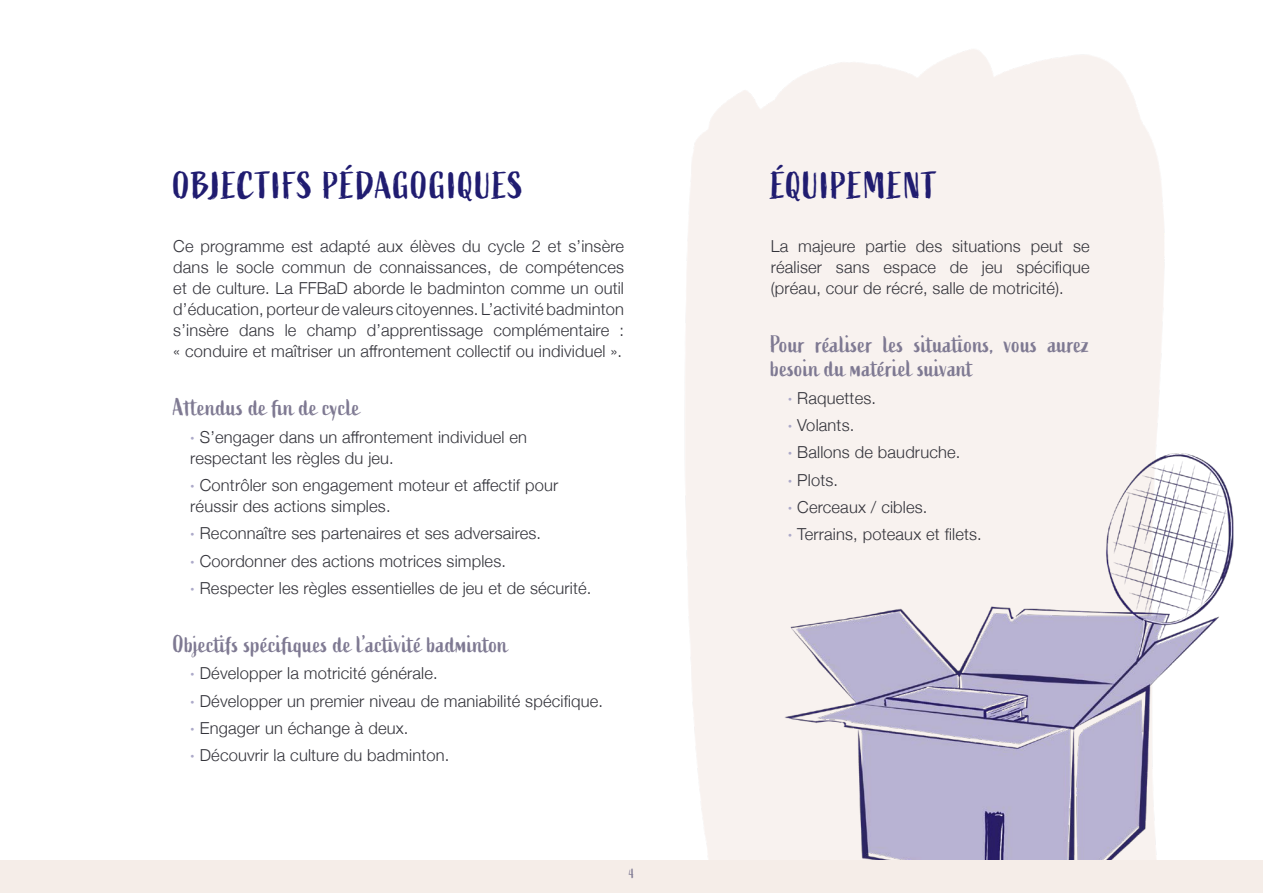
<style>
.page{position:relative;width:1263px;height:893px;background:#fff}
.page>*{position:absolute;margin:0;border:0;box-sizing:border-box;transform-origin:0 0}
.t1{font:37.5px "Active";letter-spacing:.03em;color:#201c70}
.Corps_de_consignes{font:24px/24px "Active";letter-spacing:.01em;color:#7e7992}
.LISTE_CONSIGNES_DEF{font:300 16.5px/21px "Helvetica Neue";letter-spacing:.01em;color:#34343b}
.Corps_de_consignes-2{font:300 16.5px/21px "Helvetica Neue";letter-spacing:.01em;color:#34343b;text-align:justify}
.t2{font:13.5px "Active";color:#7e7992}
.s1{font-weight:700;color:#aca9c9}
</style>
<div class="page">
<img style="left:781px;top:412px;width:453px;height:448px">
<div style="left:0;top:860px;width:1263px;height:33px;background:#f5ede8"></div>
<p class="t1" style="left:173px;top:164px;width:351px">OBJECTIFS PÉDAGOGIQUES</p>
<p class="t1" style="left:771px;top:164px;width:168px">ÉQUIPEMENT</p>
<p class="Corps_de_consignes-2" style="left:173px;top:235px;width:452px">Ce programme est adapté aux élèves du cycle 2 et s’insère dans le socle commun de connaissances, de compétences et de culture. La FFBaD aborde le badminton comme un outil d’éducation, porteur de valeurs citoyennes. L’activité badminton s’insère dans le champ d’apprentissage complémentaire : « conduire et maîtriser un affrontement collectif ou individuel ».</p>
<p class="Corps_de_consignes-2" style="left:771px;top:235px;width:320px">La majeure partie des situations peut se réaliser sans espace de jeu spécifique (préau, cour de récré, salle de motricité).</p>
<p class="Corps_de_consignes" style="left:771px;top:333px;width:320px">Pour réaliser les situations, vous aurez besoin du matériel suivant</p>
<p class="LISTE_CONSIGNES_DEF" style="left:788px;top:386px;width:90px"><span class="s1">·</span> Raquettes.</p>
<p class="LISTE_CONSIGNES_DEF" style="left:788px;top:413px;width:68px"><span class="s1">·</span> Volants.</p>
<p class="LISTE_CONSIGNES_DEF" style="left:788px;top:441px;width:174px"><span class="s1">·</span> Ballons de baudruche.</p>
<p class="LISTE_CONSIGNES_DEF" style="left:788px;top:468px;width:52px"><span class="s1">·</span> Plots.</p>
<p class="LISTE_CONSIGNES_DEF" style="left:788px;top:495px;width:141px"><span class="s1">·</span> Cerceaux / cibles.</p>
<p class="LISTE_CONSIGNES_DEF" style="left:788px;top:523px;width:196px"><span class="s1">·</span> Terrains, poteaux et filets.</p>
<p class="Corps_de_consignes" style="left:173px;top:396px;width:188px">Attendus de fin de cycle</p>
<p class="LISTE_CONSIGNES_DEF" style="left:190px;top:425px;width:338px"><span class="s1">·</span> S’engager dans un affrontement individuel en respectant les règles du jeu.</p>
<p class="LISTE_CONSIGNES_DEF" style="left:190px;top:473px;width:369px"><span class="s1">·</span> Contrôler son engagement moteur et affectif pour réussir des actions simples.</p>
<p class="LISTE_CONSIGNES_DEF" style="left:190px;top:522px;width:352px"><span class="s1">·</span> Reconnaître ses partenaires et ses adversaires.</p>
<p class="LISTE_CONSIGNES_DEF" style="left:190px;top:549px;width:317px"><span class="s1">·</span> Coordonner des actions motrices simples.</p>
<p class="LISTE_CONSIGNES_DEF" style="left:190px;top:576px;width:403px"><span class="s1">·</span> Respecter les règles essentielles de jeu et de sécurité.</p>
<p class="Corps_de_consignes" style="left:173px;top:633px;width:336px">Objectifs spécifiques de l’activité badminton</p>
<p class="LISTE_CONSIGNES_DEF" style="left:190px;top:662px;width:249px"><span class="s1">·</span> Développer la motricité générale.</p>
<p class="LISTE_CONSIGNES_DEF" style="left:190px;top:689px;width:414px"><span class="s1">·</span> Développer un premier niveau de maniabilité spécifique.</p>
<p class="LISTE_CONSIGNES_DEF" style="left:190px;top:716px;width:220px"><span class="s1">·</span> Engager un échange à deux.</p>
<p class="LISTE_CONSIGNES_DEF" style="left:190px;top:744px;width:261px"><span class="s1">·</span> Découvrir la culture du badminton.</p>
<p class="t2" style="left:629px;top:866px;width:6px">4</p>
</div>
